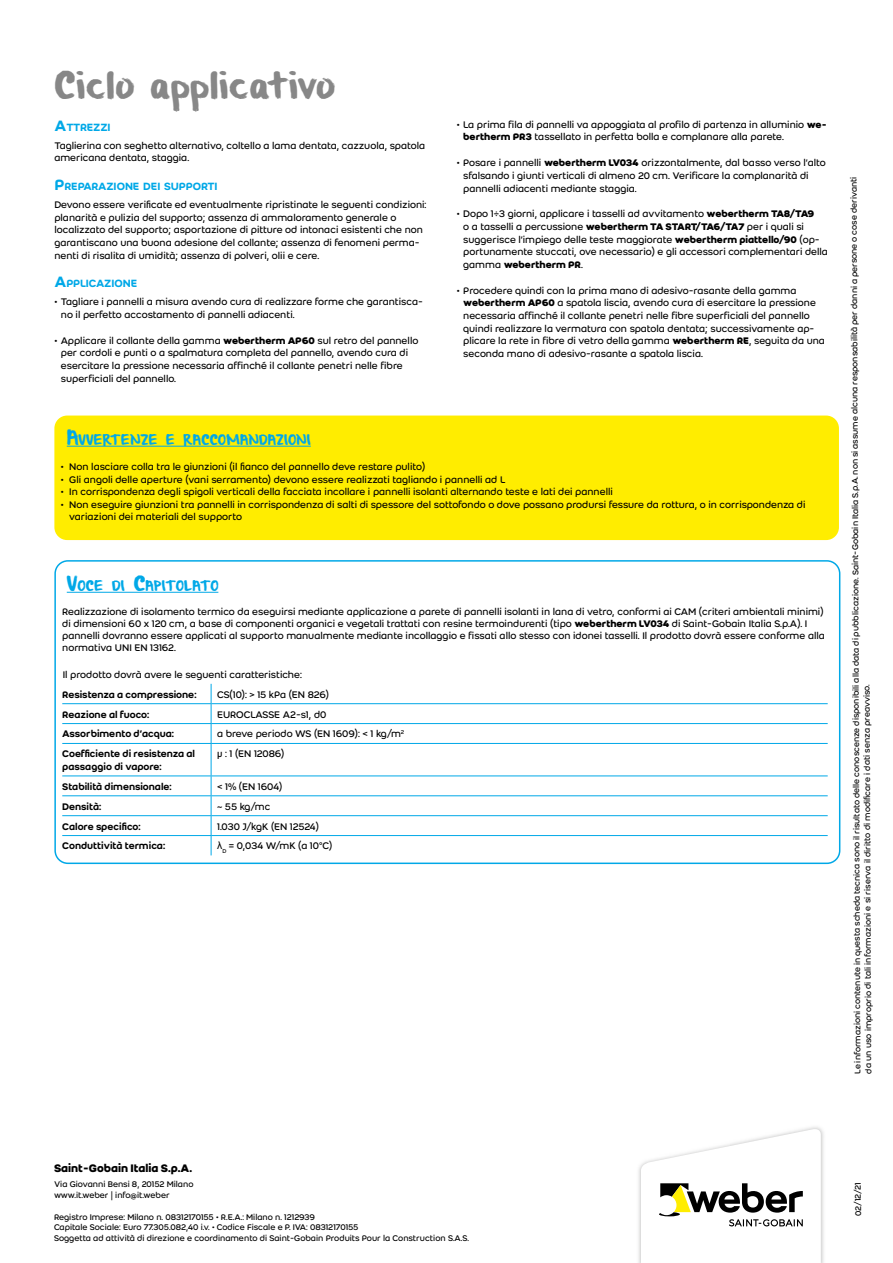
<style>
.page{position:relative;width:893px;height:1263px;background:#fff}
.page>*{position:absolute;margin:0;border:0;box-sizing:border-box;transform-origin:0 0}
.t1{font:30px "Weber Brush";letter-spacing:.015em;color:#878787}
.t2{font:700 12px "Weber";color:#000}
.t3{font:500 11.55px "Weber";letter-spacing:-.01em;color:#00a8e7}
.t4{font:11.55px "Weber Brush";letter-spacing:.015em;color:#00a8e7}
.t5{font:10.5px/12.6px "Weber";color:#000}
.t6{font:500 10.5px/12.6px "Weber";color:#000}
.t7{font:9px/10.8px "Weber";letter-spacing:-.005em;color:#000}
.s1{font-size:16.5px}
.s2{font-weight:700}
.s3{font-family:"Arial"}
</style>
<div class="page">
<img style="left:638px;top:1127px;width:186px;height:136px">
<svg style="left:641px;top:1128px;width:180px;height:135px"></svg>
<div style="left:54px;top:415px;width:785px;height:125px;background:#ffed00;border-radius:13px"></div>
<hr style="left:67px;top:446px;width:244px;height:1px;background:#00a8e7">
<hr style="left:67px;top:592px;width:151px;height:1px;background:#00a8e7">
<hr style="left:62px;top:703px;width:149px;height:1px;background:#00a8e7">
<hr style="left:211px;top:703px;width:617px;height:1px;background:#00a8e7">
<hr style="left:62px;top:723px;width:149px;height:1px;background:#00a8e7">
<hr style="left:211px;top:723px;width:617px;height:1px;background:#00a8e7">
<svg style="left:211px;top:684px;width:1px;height:59px"></svg>
<hr style="left:62px;top:743px;width:149px;height:1px;background:#00a8e7">
<hr style="left:211px;top:743px;width:617px;height:1px;background:#00a8e7">
<hr style="left:211px;top:744px;width:1px;height:31px;background:#00a8e7">
<hr style="left:62px;top:775px;width:149px;height:1px;background:#00a8e7">
<hr style="left:211px;top:775px;width:617px;height:1px;background:#00a8e7">
<hr style="left:62px;top:795px;width:149px;height:1px;background:#00a8e7">
<hr style="left:211px;top:795px;width:617px;height:1px;background:#00a8e7">
<hr style="left:62px;top:815px;width:149px;height:1px;background:#00a8e7">
<hr style="left:211px;top:815px;width:617px;height:1px;background:#00a8e7">
<hr style="left:62px;top:835px;width:149px;height:1px;background:#00a8e7">
<hr style="left:211px;top:835px;width:617px;height:1px;background:#00a8e7">
<svg style="left:211px;top:776px;width:1px;height:79px"></svg>
<div style="left:54px;top:560px;width:786px;height:304px;border:2px solid #00a8e7;border-radius:13px"></div>
<h1 class="t1" style="left:54px;top:71px;width:282px">Ciclo applicativo</h1>
<p class="t3" style="left:54px;top:118px;width:58px"><span class="s1">A</span>TTREZZI</p>
<p class="t5" style="left:54px;top:139px;width:372px">Taglierina con seghetto alternativo, coltello a lama dentata, cazzuola, spatola americana dentata, staggia.</p>
<p class="t3" style="left:54px;top:178px;width:165px"><span class="s1">P</span>REPARAZIONE DEI SUPPORTI</p>
<p class="t5" style="left:54px;top:198px;width:374px">Devono essere verificate ed eventualmente ripristinate le seguenti condizioni: planarità e pulizia del supporto; assenza di ammaloramento generale o localizzato del supporto; asportazione di pitture od intonaci esistenti che non garantiscano una buona adesione del collante; assenza di fenomeni perma&shy;nenti di risalita di umidità; assenza di polveri, olii e cere.</p>
<p class="t3" style="left:54px;top:275px;width:84px"><span class="s1">A</span>PPLICAZIONE</p>
<p class="t5" style="left:61px;top:295px;width:363px;text-indent:-7px">• Tagliare i pannelli a misura avendo cura di realizzare forme che garantisca&shy;no il perfetto accostamento di pannelli adiacenti.</p>
<p class="t5" style="left:61px;top:334px;width:359px;text-indent:-7px">• Applicare il collante della gamma <span class="s2">webertherm AP60</span> sul retro del pannello per cordoli e punti o a spalmatura completa del pannello, avendo cura di esercitare la pressione necessaria affinché il collante penetri nelle fibre superficiali del pannello.</p>
<p class="t5" style="left:463px;top:118px;width:365px;text-indent:-7px">• La prima fila di pannelli va appoggiata al profilo di partenza in alluminio <span class="s2">we&shy;bertherm PR3</span> tassellato in perfetta bolla e complanare alla parete.</p>
<p class="t5" style="left:463px;top:157px;width:364px;text-indent:-7px">• Posare i pannelli <span class="s2">webertherm LV034</span> orizzontalmente, dal basso verso l’alto sfalsando i giunti verticali di almeno 20 cm. Verificare la complanarità di pannelli adiacenti mediante staggia.</p>
<p class="t5" style="left:463px;top:208px;width:366px;text-indent:-7px">• Dopo 1÷3 giorni, applicare i tasselli ad avvitamento <span class="s2">webertherm TA8/TA9<br></span>o a tasselli a percussione <span class="s2">webertherm TA START/TA6/TA7</span> per i quali si suggerisce l’impiego delle teste maggiorate <span class="s2">webertherm piattello/90</span> (op&shy;portunamente stuccati, ove necessario) e gli accessori complementari della gamma <span class="s2">webertherm PR</span>.</p>
<p class="t5" style="left:463px;top:284px;width:363px;text-indent:-7px">• Procedere quindi con la prima mano di adesivo-rasante della gamma <span class="s2">webertherm AP60</span> a spatola liscia, avendo cura di esercitare la pressione necessaria affinché il collante penetri nelle fibre superficiali del pannello quindi realizzare la vermatura con spatola dentata; successivamente ap&shy;plicare la rete in fibre di vetro della gamma <span class="s2">webertherm RE</span>, seguita da una seconda mano di adesivo-rasante a spatola liscia.</p>
<p class="t4" style="left:67px;top:434px;width:246px"><span class="s1">A</span>VVERTENZE E RACCOMANDAZIONI</p>
<p class="t5" style="left:61px;top:460px;width:366px">• Non lasciare colla tra le giunzioni (il fianco del pannello deve restare pulito)</p>
<p class="t5" style="left:61px;top:473px;width:446px">• Gli angoli delle aperture (vani serramento) devono essere realizzati tagliando i pannelli ad L</p>
<p class="t5" style="left:61px;top:485px;width:554px">• In corrispondenza degli spigoli verticali della facciata incollare i pannelli isolanti alternando teste e lati dei pannelli</p>
<p class="t5" style="left:69px;top:498px;width:738px;text-indent:-9px">• Non eseguire giunzioni tra pannelli in corrispondenza di salti di spessore del sottofondo o dove possano prodursi fessure da rottura, o in corrispondenza di variazioni dei materiali del supporto</p>
<p class="t4" style="left:67px;top:580px;width:153px"><span class="s1">V</span>OCE DI <span class="s1">C</span>APITOLATO</p>
<p class="t5" style="left:62px;top:606px;width:764px;line-height:12px">Realizzazione di isolamento termico da eseguirsi mediante applicazione a parete di pannelli isolanti in lana di vetro, conformi ai CAM (criteri ambientali minimi) di dimensioni 60 x 120 cm, a base di componenti organici e vegetali trattati con resine termoindurenti (tipo <span class="s2">webertherm LV034</span> di Saint-Gobain Italia S.p.A). I pannelli dovranno essere applicati al supporto manualmente mediante incollaggio e fissati allo stesso con idonei tasselli. Il prodotto dovrà essere conforme alla normativa UNI EN 13162.</p>
<p class="t5" style="left:63px;top:668px;width:241px">Il prodotto dovrà avere le seguenti caratteristiche:</p>
<p class="t6" style="left:62px;top:688px;width:136px">Resistenza a compressione:</p>
<p class="t5" style="left:217px;top:688px;width:113px">CS(10): &gt; 15 kPa (EN 826)</p>
<p class="t6" style="left:62px;top:708px;width:89px">Reazione al fuoco:</p>
<p class="t5" style="left:217px;top:708px;width:111px">EUROCLASSE A2-s1, d0</p>
<p class="t6" style="left:62px;top:728px;width:113px">Assorbimento d’acqua:</p>
<p class="t5" style="left:217px;top:728px;width:189px">a breve periodo WS (EN 1609): &lt; 1 kg/m<sup>2</sup></p>
<p class="t6" style="left:62px;top:747px;width:134px">Coefficiente di resistenza al passaggio di vapore:</p>
<p class="t5" style="left:217px;top:747px;width:69px">μ : 1 (EN 12086)</p>
<p class="t6" style="left:62px;top:780px;width:111px">Stabilità dimensionale:</p>
<p class="t5" style="left:217px;top:780px;width:67px">&lt; 1% (EN 1604)</p>
<p class="t6" style="left:62px;top:800px;width:40px">Densità:</p>
<p class="t5" style="left:217px;top:800px;width:55px">~ 55 kg/mc</p>
<p class="t6" style="left:62px;top:820px;width:80px">Calore specifico:</p>
<p class="t5" style="left:217px;top:820px;width:103px">1.030 J/kgK (EN 12524)</p>
<p class="t6" style="left:62px;top:840px;width:104px">Conduttività termica:</p>
<p class="t5" style="left:217px;top:839px;width:117px"><span class="s3">λ</span><sub>D</sub> = 0,034 W/mK (a 10°C)</p>
<p class="t7" style="left:850px;top:1074px;width:899px;line-height:11.9px;rotate:-90deg">Le informazioni contenute in questa scheda tecnica sono il risultato delle conoscenze disponibili alla data di pubblicazione. Saint-Gobain Italia S.p.A. non si assume alcuna responsabilità per danni a persone o cose derivanti da un uso improprio di tali informazioni e si riserva il diritto di modificare i dati senza preavviso.</p>
<p class="t2" style="left:54px;top:1159px;width:140px">Saint-Gobain Italia S.p.A.</p>
<p class="t7" style="left:54px;top:1179px;width:141px">Via Giovanni Bensi 8, 20152 Milano www.it.weber | info@it.weber</p>
<p class="t7" style="left:54px;top:1211px;width:417px">Registro Imprese: Milano n. 08312170155 • R.E.A.: Milano n. 1212939<br>Capitale Sociale: Euro 77.305.082,40 i.v. • Codice Fiscale e P. IVA: 08312170155<br>Soggetta ad attività di direzione e coordinamento di Saint-Gobain Produits Pour la Construction S.A.S.</p>
<p class="t7" style="left:852px;top:1215px;width:34px;rotate:-90deg">02/12/21</p>
</div>
